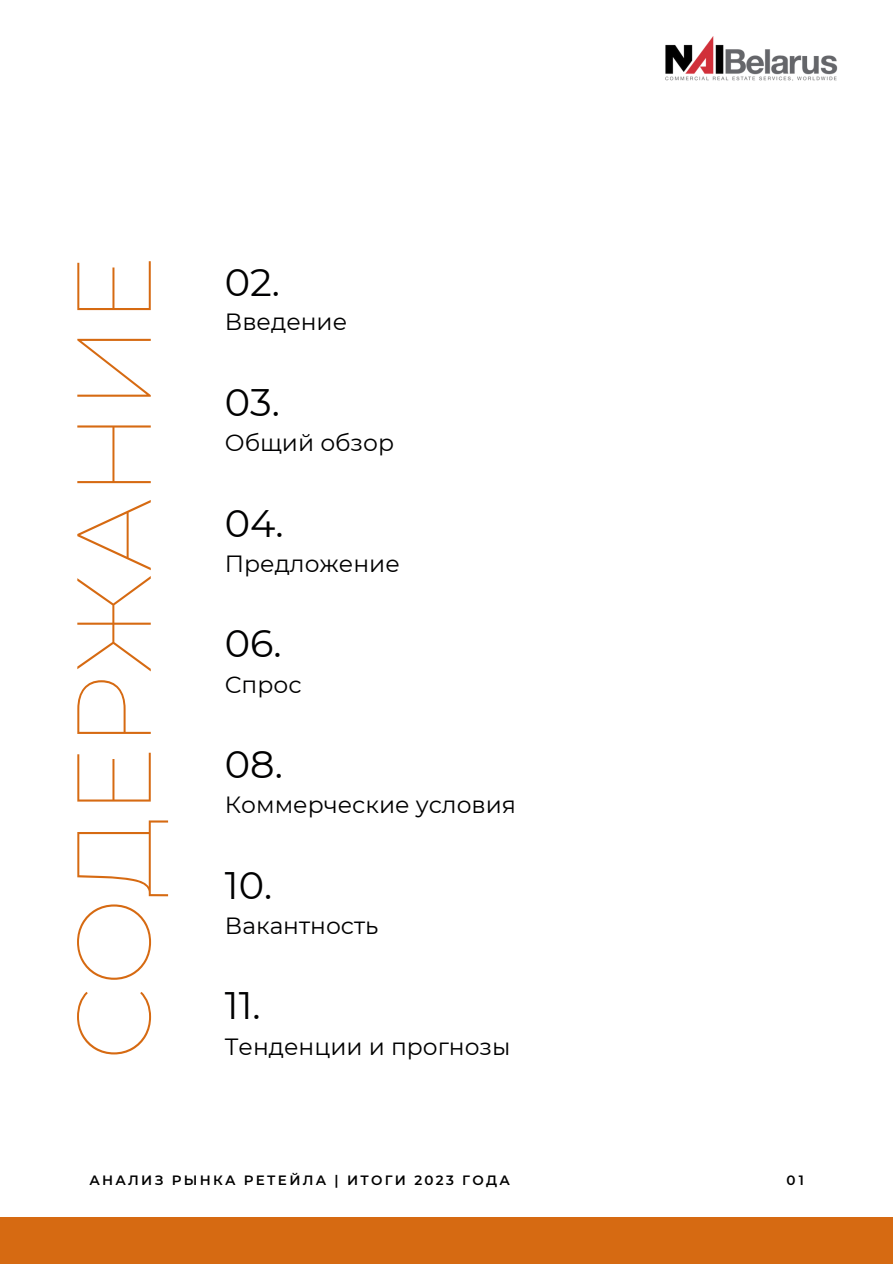
<style>
.page{position:relative;width:893px;height:1264px;background:#fff}
.page>*{position:absolute;margin:0;border:0;box-sizing:border-box;transform-origin:0 0}
.t1{font:100 104.85px "Montserrat";color:#d66a12}
.t2{font:38.25px "Montserrat";color:#000001}
.t3{font:23.4px "Montserrat";color:#000001}
.t4{font:600 13.5px "Montserrat";letter-spacing:.17em;color:#000001}
</style>
<div class="page">
<div style="left:0;top:1217px;width:892px;height:46px;background:#d66a12"></div>
<img style="left:665px;top:36px;width:172px;height:45px">
<p class="t1" style="left:49px;top:1061px;width:806px;rotate:-90deg">СОДЕРЖАНИЕ</p>
<h1 class="t2" style="left:225px;top:258px;width:57px">02.</h1>
<p class="t3" style="left:225px;top:308px;width:124px">Введение</p>
<h3 class="t2" style="left:225px;top:379px;width:57px">03.</h3>
<h2 class="t3" style="left:225px;top:428px;width:171px">Общий обзор</h2>
<h3 class="t2" style="left:225px;top:499px;width:60px">04.</h3>
<h2 class="t3" style="left:225px;top:549px;width:176px">Предложение</h2>
<h3 class="t2" style="left:225px;top:620px;width:58px">06.</h3>
<h2 class="t3" style="left:225px;top:670px;width:78px">Спрос</h2>
<h3 class="t2" style="left:225px;top:741px;width:59px">08.</h3>
<h2 class="t3" style="left:225px;top:790px;width:293px">Коммерческие условия</h2>
<h3 class="t2" style="left:225px;top:861px;width:49px">10.</h3>
<h2 class="t3" style="left:225px;top:911px;width:155px">Вакантность</h2>
<h3 class="t2" style="left:225px;top:982px;width:37px">11.</h3>
<h2 class="t3" style="left:225px;top:1032px;width:287px">Тенденции и прогнозы</h2>
<h2 class="t4" style="left:89px;top:1172px;width:422px">АНАЛИЗ РЫНКА РЕТЕЙЛА | ИТОГИ 2023 ГОДА</h2>
<h3 class="t4" style="left:786px;top:1172px;width:19px">01</h3>
</div>
